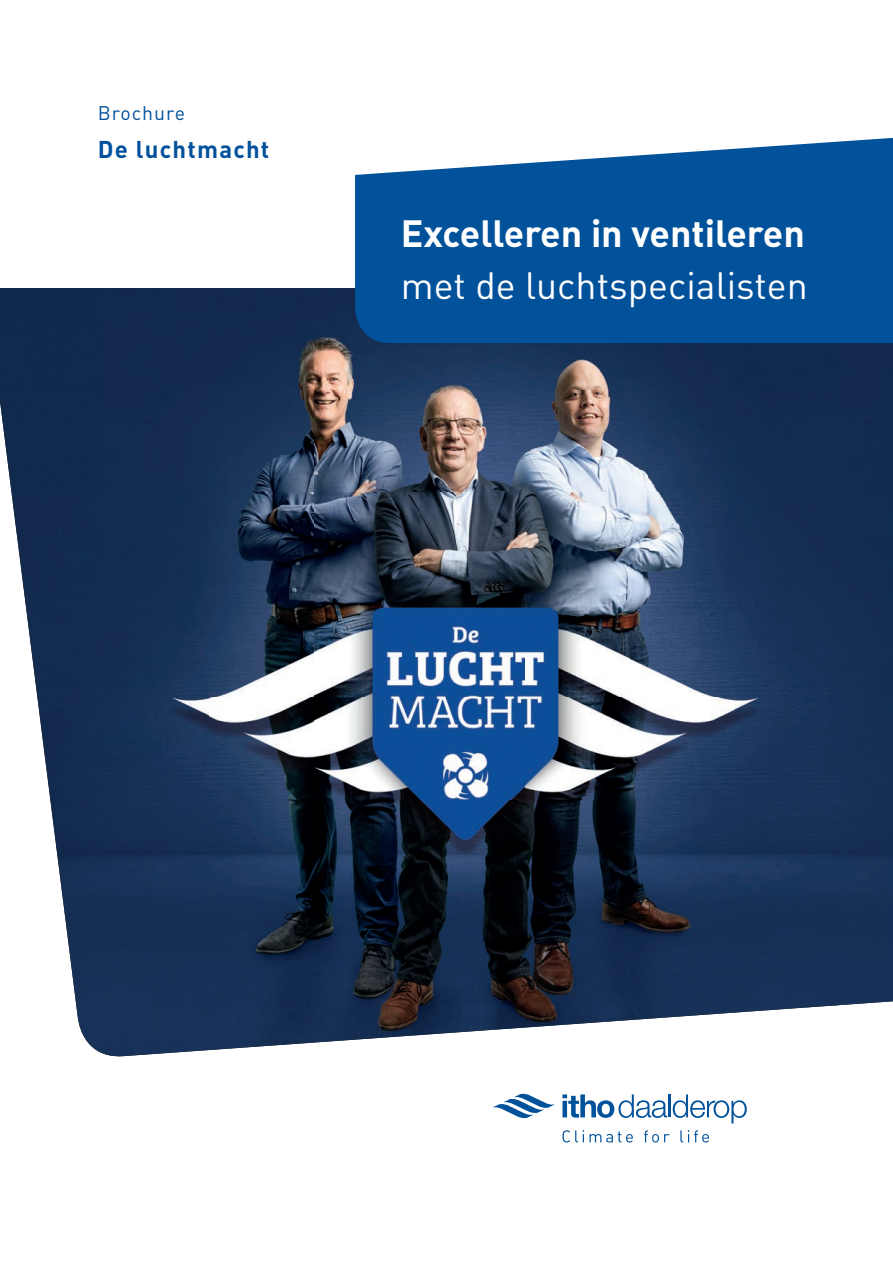
<style>
.page{position:relative;width:893px;height:1263px;background:#fff}
.page>*{position:absolute;margin:0;border:0;box-sizing:border-box;transform-origin:0 0}
.t1{font:37.5px "DIN Bold Alternate";color:#fff}
.t2{font:37.5px "DIN Regular Alternate";color:#fff}
.t3{font:24px "DIN Bold Alternate";letter-spacing:.05em;color:#01519b}
.t4{font:19.5px "DIN Regular Alternate";letter-spacing:.05em;color:#01519b}
</style>
<div class="page">
<svg style="left:562px;top:1094px;width:105px;height:24px"></svg>
<hr style="left:669px;top:1094px;width:2px;height:23px;background:#01519b">
<svg style="left:673px;top:1094px;width:74px;height:29px"></svg>
<svg style="left:562px;top:1130px;width:22px;height:12px"></svg>
<svg style="left:590px;top:1131px;width:43px;height:11px"></svg>
<svg style="left:644px;top:1130px;width:26px;height:12px"></svg>
<svg style="left:680px;top:1130px;width:29px;height:12px"></svg>
<svg style="left:493px;top:1093px;width:62px;height:26px"></svg>
<img style="left:0;top:288px;width:840px;height:205px">
<div style="left:840px;top:343px;width:53px;height:457px;background:#132c4f"></div>
<img style="left:12px;top:493px;width:829px;height:102px">
<img style="left:25px;top:595px;width:816px;height:103px">
<img style="left:37px;top:698px;width:804px;height:102px">
<img style="left:50px;top:800px;width:213px;height:51px">
<img style="left:263px;top:800px;width:630px;height:205px">
<img style="left:57px;top:851px;width:206px;height:103px">
<img style="left:70px;top:954px;width:87px;height:102px">
<div style="left:157px;top:954px;width:106px;height:100px;background:#183158"></div>
<img style="left:263px;top:1005px;width:262px;height:41px">
<img style="left:525px;top:1005px;width:263px;height:22px">
<img style="left:788px;top:1005px;width:52px;height:4px">
<svg style="left:355px;top:137px;width:538px;height:206px;background:#1961a4"></svg>
<p class="t4" style="left:98px;top:101px;width:89px">Brochure</p>
<p class="t3" style="left:98px;top:133px;width:173px">De luchtmacht</p>
<p class="t1" style="left:401px;top:209px;width:406px">Excelleren in ventileren</p>
<p class="t2" style="left:401px;top:262px;width:409px">met de luchtspecialisten</p>
</div>
